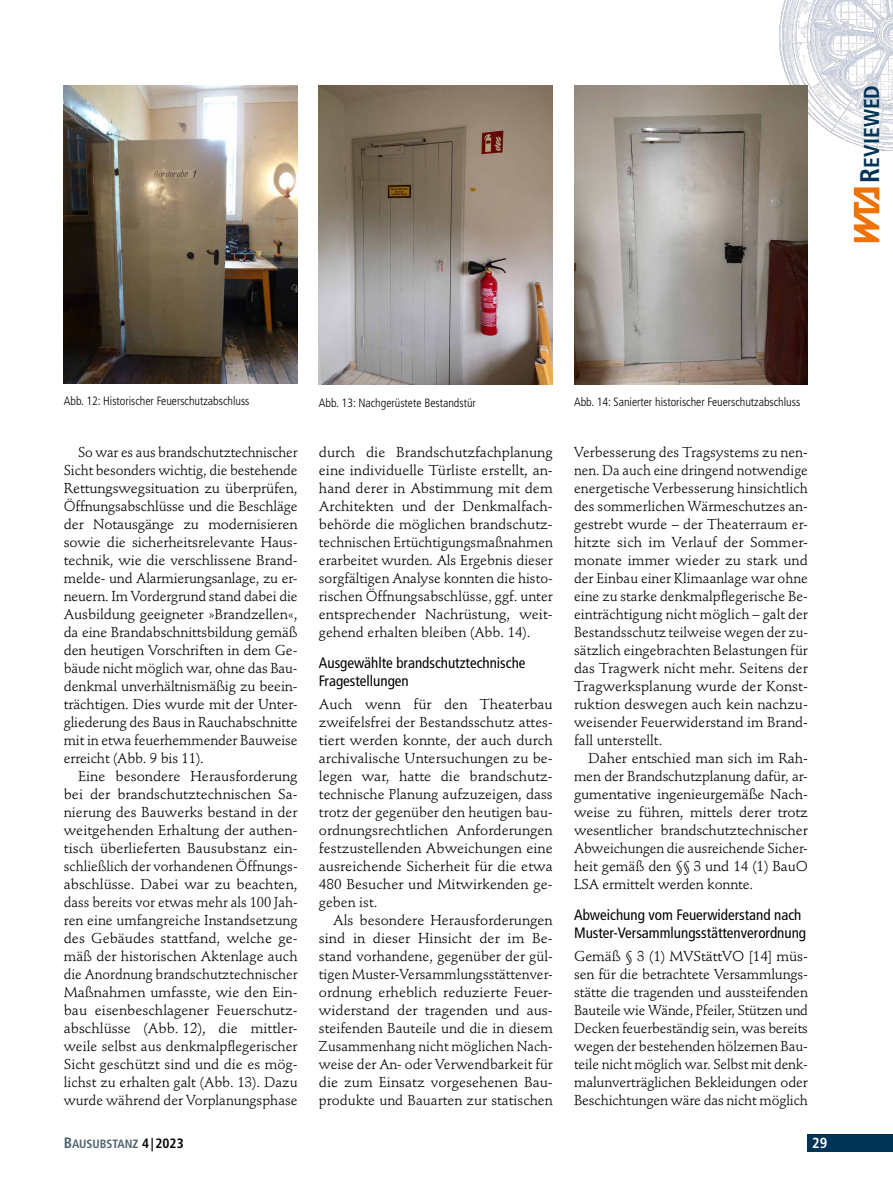
<style>
.page{position:relative;width:893px;height:1191px;background:#fff}
.page>*{position:absolute;margin:0;border:0;box-sizing:border-box;transform-origin:0 0}
.t1{font:21.6px "Frutiger LT Std Bold Cn SC800";color:#003456}
.Ü3{font:condensed 15px/18px "Frutiger LT Std";color:#000}
.t2{font:700 condensed 14.55px "Frutiger LT Std";color:#fff}
.Grundschrift_mit_Einzug{font:14.25px/18px "Stempel Schneidler Std";color:#000;text-align:justify}
.Grundschrift_ohne_Einzug{font:14.25px/18px "Stempel Schneidler Std";letter-spacing:-.005em;color:#000;text-align:justify}
.Bild-_Infotext{font:300 condensed 12px "Frutiger LT Std";color:#000}
.t3{font:12px "Frutiger LT Std Bold Cn SC800";color:#4c626c}
.s1{font-size:27px}
.s2{font-size:15px}
.s3{font-size:13.5px;color:#000}
</style>
<div class="page">
<img style="left:778px;top:0;width:115px;height:151px">
<div style="left:808px;top:1134px;width:85px;height:17px;background:#003456"></div>
<svg style="left:854px;top:187px;width:25px;height:55px"></svg>
<img style="left:64px;top:86px;width:234px;height:297px">
<img style="left:319px;top:86px;width:234px;height:299px">
<img style="left:574px;top:86px;width:234px;height:299px">
<h1 class="t1" style="left:859px;top:182px;width:99px;rotate:-90deg"><span class="s1">R</span>EVIEWED</h1>
<p class="Bild-_Infotext" style="left:64px;top:394px;width:187px">Abb. 12: Historischer Feuerschutzabschluss</p>
<p class="Bild-_Infotext" style="left:319px;top:396px;width:159px">Abb. 13: Nachgerüstete Bestandstür</p>
<p class="Bild-_Infotext" style="left:574px;top:395px;width:228px">Abb. 14: Sanierter historischer Feuerschutzabschluss</p>
<p class="Grundschrift_mit_Einzug" style="left:574px;top:443px;width:235px">Verbesserung des Tragsystems zu nen&shy;nen. Da auch eine dringend notwendige energetische Verbesserung hinsichtlich des sommerlichen Wärmeschutzes an&shy;gestrebt wurde – der Theaterraum er&shy;hitzte sich im Verlauf der Sommer&shy;monate immer wieder zu stark und der Einbau einer Klimaanlage war ohne eine zu starke denkmalpflegerische Be&shy;einträchtigung nicht möglich – galt der Bestandsschutz teilweise wegen der zu&shy;sätzlich eingebrachten Belastungen für das Tragwerk nicht mehr. Seitens der Tragwerksplanung wurde der Konst&shy;ruktion deswegen auch kein nachzu&shy;weisender Feuerwiderstand im Brand&shy;fall unterstellt.</p>
<p class="Grundschrift_mit_Einzug" style="left:574px;top:749px;width:235px;text-indent:14px">Daher entschied man sich im Rah&shy;men der Brandschutzplanung dafür, ar&shy;gumentative ingenieurgemäße Nach&shy;weise zu führen, mittels derer trotz wesentlicher brandschutztechnischer Abweichungen die ausreichende Sicher&shy;heit gemäß den §§ 3 und 14 (1) BauO LSA ermittelt werden konnte.</p>
<p class="Ü3" style="left:574px;top:905px;width:234px">Abweichung vom Feuerwiderstand nach<br>Muster-Versammlungsstättenverordnung</p>
<p class="Grundschrift_ohne_Einzug" style="left:574px;top:947px;width:235px">Gemäß § 3 (1) MVStättVO [14] müs&shy;sen für die betrachtete Versammlungs&shy;stätte die tragenden und aussteifenden Bauteile wie Wände, Pfeiler, Stützen und Decken feuerbeständig sein, was bereits wegen der bestehenden hölzernen Bau&shy;teile nicht möglich war. Selbst mit denk&shy;malunverträglichen Bekleidungen oder Beschichtungen wäre das nicht möglich</p>
<p class="Grundschrift_mit_Einzug" style="left:64px;top:443px;width:235px;text-indent:14px">So war es aus brandschutztechnischer Sicht besonders wichtig, die bestehende Rettungswegsituation zu überprüfen, Öffnungsabschlüsse und die Beschläge der Notausgänge zu modernisieren sowie die sicherheitsrelevante Haus&shy;technik, wie die verschlissene Brand&shy;melde- und Alarmierungsanlage, zu er&shy;neuern. Im Vordergrund stand dabei die Ausbildung geeigneter »Brandzellen«, da eine Brandabschnittsbildung gemäß den heutigen Vorschriften in dem Ge&shy;bäude nicht möglich war, ohne das Bau&shy;denkmal unverhältnismäßig zu beein&shy;trächtigen. Dies wurde mit der Unter&shy;gliederung des Baus in Rauchabschnitte mit in etwa feuerhemmender Bauweise erreicht (Abb. 9 bis 11).</p>
<p class="Grundschrift_mit_Einzug" style="left:64px;top:767px;width:235px;text-indent:14px">Eine besondere Herausforderung bei der brandschutztechnischen Sa&shy;nierung des Bauwerks bestand in der weitgehenden Erhaltung der authen&shy;tisch überlieferten Bausubstanz ein&shy;schließlich der vorhandenen Öffnungs&shy;abschlüsse. Dabei war zu beachten, dass bereits vor etwas mehr als 100 Jah&shy;ren eine umfangreiche Instandsetzung des Gebäudes stattfand, welche ge&shy;mäß der historischen Aktenlage auch die Anordnung brandschutztechnischer Maßnahmen umfasste, wie den Ein&shy;bau eisenbeschlagener Feuerschutz&shy;abschlüsse (Abb. 12), die mittler&shy;weile selbst aus denkmalpflegerischer Sicht geschützt sind und die es mög&shy;lichst zu erhalten galt (Abb. 13). Dazu wurde während der Vorplanungsphase</p>
<p class="Grundschrift_mit_Einzug" style="left:319px;top:443px;width:235px">durch die Brandschutzfachplanung eine individuelle Türliste erstellt, an&shy;hand derer in Abstimmung mit dem Architekten und der Denkmalfach&shy;behörde die möglichen brandschutz&shy;technischen Ertüchtigungsmaßnahmen erarbeitet wurden. Als Ergebnis dieser sorgfältigen Analyse konnten die histo&shy;rischen Öffnungsabschlüsse, ggf. unter entsprechender Nachrüstung, weit&shy;gehend erhalten bleiben (Abb. 14).</p>
<p class="Ü3" style="left:319px;top:653px;width:208px">Ausgewählte brandschutztechnische<br>Fragestellungen</p>
<p class="Grundschrift_ohne_Einzug" style="left:319px;top:695px;width:235px">Auch wenn für den Theaterbau zweifelsfrei der Bestandsschutz attes&shy;tiert werden konnte, der auch durch archivalische Untersuchungen zu be&shy;legen war, hatte die brandschutz&shy;technische Planung aufzuzeigen, dass trotz der gegenüber den heutigen bau&shy;ordnungsrechtlichen Anforderungen festzustellenden Abweichungen eine ausreichende Sicherheit für die etwa 480 Besucher und Mitwirkenden ge&shy;geben ist.</p>
<p class="Grundschrift_mit_Einzug" style="left:319px;top:911px;width:235px;text-indent:14px">Als besondere Herausforderungen sind in dieser Hinsicht der im Be&shy;stand vorhandene, gegenüber der gül&shy;tigen Muster-Versammlungsstättenver&shy;ordnung erheblich reduzierte Feuer&shy;widerstand der tragenden und aus&shy;steifenden Bauteile und die in diesem Zusammenhang nicht möglichen Nach&shy;weise der An- oder Verwendbarkeit für die zum Einsatz vorgesehenen Bau&shy;produkte und Bauarten zur statischen</p>
<p class="t3" style="left:64px;top:1137px;width:121px"><span class="s2">B</span>AUSUBSTANZ <span class="s3">4|2023</span></p>
<p class="t2" style="left:812px;top:1134px;width:17px">29</p>
</div>
